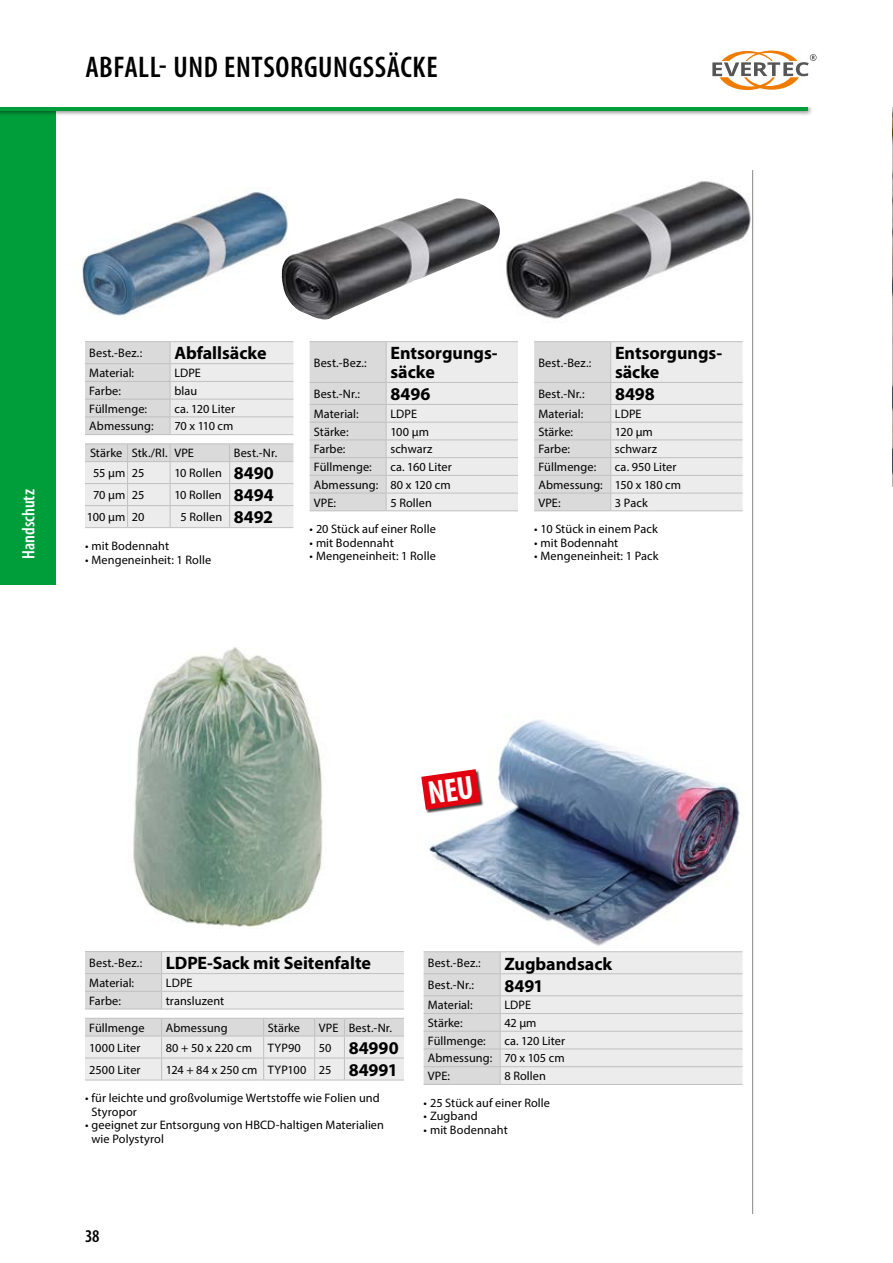
<style>
.page{position:relative;width:893px;height:1263px;background:#fff}
.page>*{position:absolute;margin:0;border:0;box-sizing:border-box;transform-origin:0 0}
.t1{font:600 condensed 30px "Myriad Pro";letter-spacing:.02em;color:#000}
.t2{font:700 18px/18.8px "Myriad Pro";color:#000}
.t3{font:600 condensed 18px "Myriad Pro";color:#fff}
.t4{font:600 condensed 18px "Myriad Pro";color:#000}
.t5{font:12.3px/17.7px "Myriad Pro";letter-spacing:.005em;color:#000}
.s1{font-weight:700;font-size:18px}
.s2{font-weight:400;font-size:12.3px}
</style>
<div class="page">
<img style="left:499px;top:177px;width:255px;height:146px">
<img style="left:428px;top:720px;width:312px;height:226px">
<hr style="left:752px;top:170px;width:1px;height:1044px;background:#878786">
<hr style="left:85px;top:341px;width:85px;height:1px;background:#c0c0c1">
<hr style="left:170px;top:341px;width:123px;height:1px;background:#c0c0c1">
<svg style="left:85px;top:342px;width:208px;height:92px;background:#e2e2e3"></svg>
<hr style="left:85px;top:434px;width:85px;height:1px;background:#c0c0c1">
<hr style="left:170px;top:434px;width:123px;height:1px;background:#c0c0c1">
<hr style="left:85px;top:443px;width:43px;height:1px;background:#c0c0c1">
<hr style="left:128px;top:443px;width:42px;height:1px;background:#c0c0c1">
<hr style="left:170px;top:443px;width:60px;height:1px;background:#c0c0c1">
<hr style="left:230px;top:443px;width:63px;height:1px;background:#c0c0c1">
<svg style="left:85px;top:444px;width:208px;height:83px;background:#e5e5e6"></svg>
<hr style="left:85px;top:527px;width:43px;height:1px;background:#c0c0c1">
<hr style="left:128px;top:527px;width:42px;height:1px;background:#c0c0c1">
<hr style="left:170px;top:527px;width:60px;height:1px;background:#c0c0c1">
<hr style="left:230px;top:527px;width:63px;height:1px;background:#c0c0c1">
<hr style="left:310px;top:341px;width:76px;height:1px;background:#c0c0c1">
<hr style="left:386px;top:341px;width:132px;height:1px;background:#c0c0c1">
<svg style="left:310px;top:342px;width:208px;height:168px;background:#e3e3e4"></svg>
<hr style="left:310px;top:510px;width:76px;height:1px;background:#c0c0c1">
<hr style="left:386px;top:510px;width:132px;height:1px;background:#c0c0c1">
<hr style="left:534px;top:341px;width:77px;height:1px;background:#c0c0c1">
<hr style="left:611px;top:341px;width:131px;height:1px;background:#c0c0c1">
<svg style="left:534px;top:342px;width:208px;height:168px;background:#e3e3e4"></svg>
<hr style="left:534px;top:510px;width:77px;height:1px;background:#c0c0c1">
<hr style="left:611px;top:510px;width:131px;height:1px;background:#c0c0c1">
<img style="left:82px;top:187px;width:209px;height:129px">
<svg style="left:85px;top:951px;width:319px;height:58px;background:#e5e5e5"></svg>
<hr style="left:85px;top:1009px;width:77px;height:1px;background:#c0c0c1">
<hr style="left:162px;top:1009px;width:242px;height:1px;background:#c0c0c1">
<svg style="left:85px;top:1018px;width:319px;height:63px;background:#e4e4e4"></svg>
<hr style="left:344px;top:1080px;width:60px;height:1px;background:#c0c0c1">
<img style="left:133px;top:647px;width:190px;height:280px">
<img style="left:892px;top:107px;width:1px;height:379px">
<svg style="left:712px;top:51px;width:105px;height:39px"></svg>
<div style="left:422px;top:769px;width:62px;height:45px;background:#000;opacity:.75"></div>
<div style="left:0;top:108px;width:55px;height:476px;background:#009d3b"></div>
<div style="left:0;top:103px;width:813px;height:14px;background:#000;opacity:.5"></div>
<hr style="left:0;top:107px;width:808px;height:4px;background:#009d3b">
<div style="left:0;top:98px;width:893px;height:9px;background:#fff"></div>
<img style="left:283px;top:198px;width:176px;height:68px">
<hr style="left:424px;top:951px;width:76px;height:1px;background:#c0c0c1">
<hr style="left:500px;top:951px;width:243px;height:1px;background:#c0c0c1">
<hr style="left:500px;top:973px;width:243px;height:1px;background:#c0c0c1">
<hr style="left:500px;top:995px;width:243px;height:1px;background:#c0c0c1">
<hr style="left:500px;top:1013px;width:243px;height:1px;background:#c0c0c1">
<hr style="left:500px;top:1031px;width:243px;height:1px;background:#c0c0c1">
<hr style="left:500px;top:1048px;width:243px;height:1px;background:#c0c0c1">
<hr style="left:500px;top:1066px;width:243px;height:1px;background:#c0c0c1">
<svg style="left:424px;top:952px;width:318px;height:132px;background:#e5e5e6"></svg>
<hr style="left:424px;top:1084px;width:76px;height:1px;background:#c0c0c1">
<hr style="left:500px;top:1084px;width:243px;height:1px;background:#c0c0c1">
<svg style="left:421px;top:769px;width:59px;height:41px;background:#dc313c"></svg>
<h1 class="t1" style="left:85px;top:50px;width:354px">ABFALL- UND ENTSORGUNGSSÄCKE</h1>
<h2 class="t3" style="left:19px;top:559px;width:71px;rotate:-90deg">Handschutz</h2>
<p class="t5" style="left:89px;top:344px;width:54px">Best.-Bez.:</p>
<h2 class="t2" style="left:174px;top:343px;width:94px">Abfallsäcke</h2>
<p class="t5" style="left:89px;top:364px;width:46px">Material:</p>
<p class="t5" style="left:174px;top:364px;width:28px">LDPE</p>
<p class="t5" style="left:89px;top:382px;width:33px">Farbe:</p>
<p class="t5" style="left:174px;top:382px;width:24px">blau</p>
<p class="t5" style="left:89px;top:399px;width:59px">Füllmenge:</p>
<p class="t5" style="left:174px;top:399px;width:62px">ca. 120 Liter</p>
<p class="t5" style="left:89px;top:417px;width:66px">Abmessung:</p>
<p class="t5" style="left:90px;top:412px;width:145px;line-height:27px;text-indent:84px">70 x 110 cm<br>Stärke Stk./Rl. VPE</p>
<p class="t5" style="left:234px;top:444px;width:45px">Best.-Nr.</p>
<p class="t5" style="left:93px;top:464px;width:53px">55 µm 25</p>
<p class="t5" style="left:174px;top:464px;width:101px">10 Rollen <span class="s1">8490</span></p>
<p class="t5" style="left:93px;top:486px;width:53px">70 µm 25</p>
<p class="t5" style="left:174px;top:486px;width:101px">10 Rollen <span class="s1">8494</span></p>
<p class="t5" style="left:87px;top:508px;width:59px">100 µm 20</p>
<p class="t5" style="left:181px;top:508px;width:94px">5 Rollen <span class="s1">8492</span></p>
<p class="t5" style="left:85px;top:537px;width:86px">• mit Bodennaht</p>
<p class="t5" style="left:85px;top:550px;width:128px">• Mengeneinheit: 1 Rolle</p>
<p class="t5" style="left:314px;top:353px;width:54px">Best.-Bez.:</p>
<h2 class="t2" style="left:390px;top:343px;width:109px">Entsorgungs&shy;säcke</h2>
<p class="t5" style="left:314px;top:385px;width:48px">Best.-Nr.:</p>
<h2 class="t2" style="left:390px;top:384px;width:41px">8496</h2>
<p class="t5" style="left:314px;top:405px;width:46px">Material:</p>
<p class="t5" style="left:390px;top:405px;width:28px">LDPE</p>
<p class="t5" style="left:314px;top:422px;width:36px">Stärke:</p>
<p class="t5" style="left:390px;top:422px;width:40px">100 µm</p>
<p class="t5" style="left:314px;top:440px;width:33px">Farbe:</p>
<p class="t5" style="left:390px;top:440px;width:44px">schwarz</p>
<p class="t5" style="left:314px;top:458px;width:59px">Füllmenge:</p>
<p class="t5" style="left:314px;top:458px;width:139px;text-align:justify;text-indent:77px">ca. 160 Liter Abmessung: 80 x 120 cm VPE:</p>
<p class="t5" style="left:390px;top:493px;width:43px">5 Rollen</p>
<p class="t5" style="left:310px;top:520px;width:128px">• 20 Stück auf einer Rolle</p>
<p class="t5" style="left:310px;top:533px;width:86px">• mit Bodennaht</p>
<p class="t5" style="left:310px;top:547px;width:128px">• Mengeneinheit: 1 Rolle</p>
<p class="t5" style="left:538px;top:353px;width:54px">Best.-Bez.:</p>
<h2 class="t2" style="left:615px;top:343px;width:109px">Entsorgungs&shy;säcke</h2>
<p class="t5" style="left:538px;top:385px;width:48px">Best.-Nr.:</p>
<h2 class="t2" style="left:615px;top:384px;width:41px">8498</h2>
<p class="t5" style="left:538px;top:405px;width:46px">Material:</p>
<p class="t5" style="left:615px;top:405px;width:28px">LDPE</p>
<p class="t5" style="left:538px;top:422px;width:36px">Stärke:</p>
<p class="t5" style="left:615px;top:422px;width:39px">120 µm</p>
<p class="t5" style="left:538px;top:440px;width:33px">Farbe:</p>
<p class="t5" style="left:615px;top:440px;width:44px">schwarz</p>
<p class="t5" style="left:538px;top:458px;width:59px">Füllmenge:</p>
<p class="t5" style="left:538px;top:458px;width:144px;text-indent:77px">ca. 950 Liter<br>Abmessung: 150 x 180 cm<br>VPE:</p>
<p class="t5" style="left:615px;top:493px;width:34px">3 Pack</p>
<p class="t5" style="left:534px;top:520px;width:125px">• 10 Stück in einem Pack</p>
<p class="t5" style="left:534px;top:533px;width:86px">• mit Bodennaht</p>
<p class="t5" style="left:534px;top:547px;width:126px">• Mengeneinheit: 1 Pack</p>
<p class="t5" style="left:89px;top:954px;width:54px">Best.-Bez.:</p>
<h2 class="t2" style="left:166px;top:953px;width:207px">LDPE-Sack mit Seitenfalte</h2>
<p class="t5" style="left:89px;top:974px;width:46px">Material:</p>
<p class="t5" style="left:166px;top:974px;width:28px">LDPE</p>
<p class="t5" style="left:89px;top:991px;width:33px">Farbe:</p>
<p class="t5" style="left:166px;top:991px;width:60px">transluzent</p>
<p class="t5" style="left:89px;top:1018px;width:57px">Füllmenge</p>
<p class="t5" style="left:166px;top:1018px;width:63px">Abmessung</p>
<p class="t5" style="left:268px;top:1018px;width:34px">Stärke</p>
<p class="t5" style="left:319px;top:1018px;width:75px">VPE Best.-Nr.</p>
<p class="t5" style="left:89px;top:1038px;width:53px">1000 Liter</p>
<p class="t5" style="left:166px;top:1038px;width:88px">80 + 50 x 220 cm</p>
<p class="t5" style="left:268px;top:1038px;width:34px">TYP90</p>
<h2 class="t2" style="left:319px;top:1038px;width:81px"><span class="s2">50</span> 84990</h2>
<p class="t5" style="left:89px;top:1060px;width:53px">2500 Liter</p>
<p class="t5" style="left:166px;top:1060px;width:234px">124 + 84 x 250 cm TYP100 25 <span class="s1">84991</span></p>
<p class="t5" style="left:91px;top:1091px;width:290px;line-height:13.5px;text-indent:-6px">• für leichte und großvolumige Wertstoffe wie Folien und<br>Styropor</p>
<p class="t5" style="left:91px;top:1118px;width:294px;line-height:13.5px;text-indent:-6px">• geeignet zur Entsorgung von HBCD-haltigen Materialien wie Polystyrol</p>
<p class="t5" style="left:428px;top:954px;width:54px">Best.-Bez.:</p>
<h2 class="t2" style="left:504px;top:953px;width:109px">Zugbandsack</h2>
<p class="t5" style="left:428px;top:976px;width:48px">Best.-Nr.:</p>
<h2 class="t2" style="left:504px;top:975px;width:41px">8491</h2>
<p class="t5" style="left:428px;top:996px;width:46px">Material:</p>
<p class="t5" style="left:504px;top:996px;width:28px">LDPE</p>
<p class="t5" style="left:428px;top:1014px;width:36px">Stärke:</p>
<p class="t5" style="left:504px;top:1014px;width:34px">42 µm</p>
<p class="t5" style="left:428px;top:1031px;width:59px">Füllmenge:</p>
<p class="t5" style="left:428px;top:1031px;width:139px;text-align:justify;text-indent:77px">ca. 120 Liter Abmessung: 70 x 105 cm VPE:</p>
<p class="t5" style="left:504px;top:1067px;width:43px">8 Rollen</p>
<p class="t5" style="left:424px;top:1093px;width:128px">• 25 Stück auf einer Rolle</p>
<p class="t5" style="left:424px;top:1107px;width:55px">• Zugband</p>
<p class="t5" style="left:424px;top:1120px;width:86px">• mit Bodennaht</p>
<h2 class="t4" style="left:85px;top:1226px;width:16px">38</h2>
</div>
